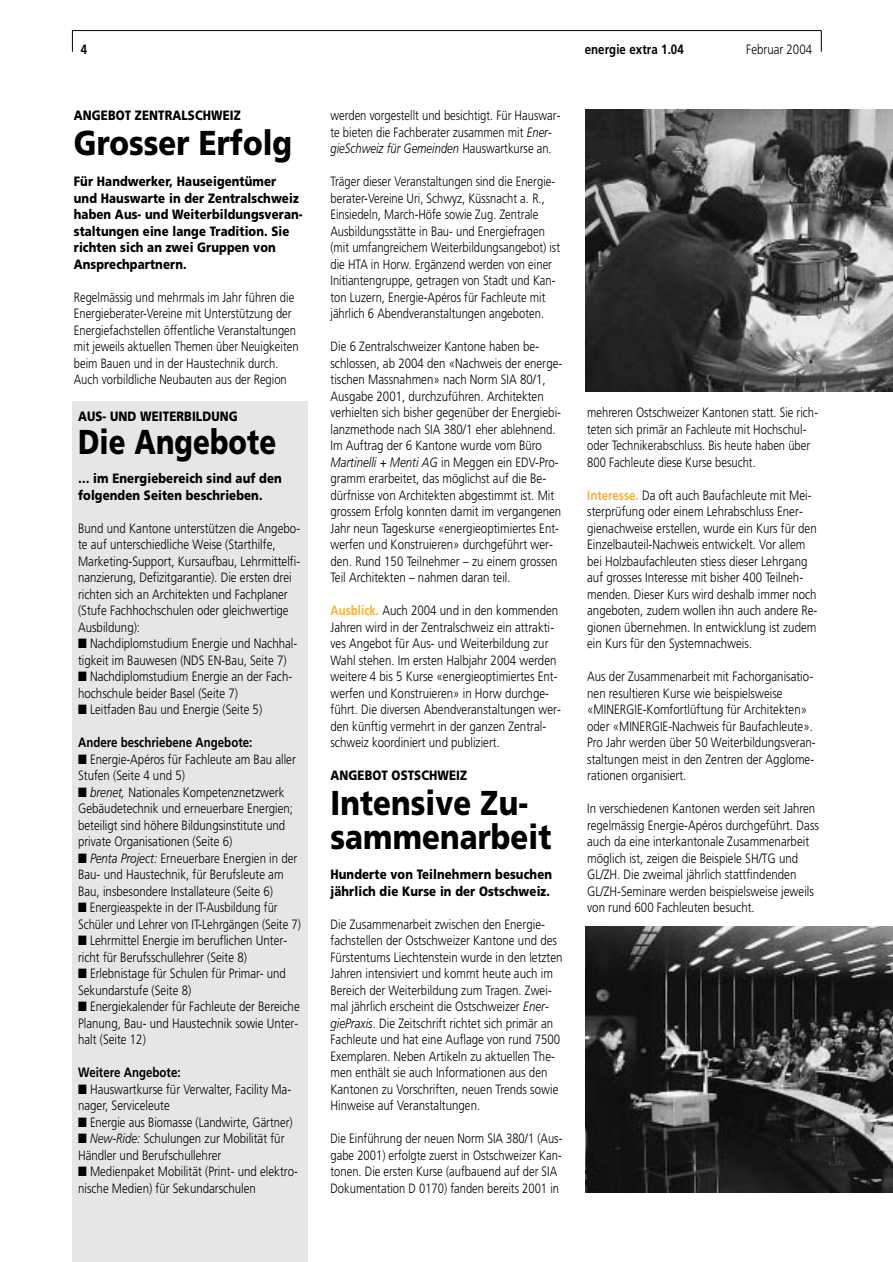
<style>
.page{position:relative;width:893px;height:1262px;background:#fff}
.page>*{position:absolute;margin:0;border:0;box-sizing:border-box;transform-origin:0 0}
.t1{font:900 34.5px/34.5px "Frutiger";letter-spacing:.005em;color:#000;scale:.85 1}
.t2{font:900 34.5px "Frutiger";letter-spacing:.005em;color:#000;scale:.8 1}
.t3{font:300 13.5px/16.5px "Frutiger";color:#000;scale:.85 1}
.t4{font:300 13.5px/16.5px "Frutiger";color:#000;scale:.83 1}
.t5{font:900 13.5px/16.5px "Frutiger";letter-spacing:.01em;color:#000;scale:.85 1}
.t6{font:700 13.5px "Frutiger";color:#000;scale:.85 1}
.s1{font-style:italic}
.s2{font-weight:700;color:#fbb131}
</style>
<div class="page">
<hr style="left:72px;top:30px;width:749px;height:1px;background:#000">
<svg style="left:72px;top:31px;width:1px;height:21px"></svg>
<svg style="left:820px;top:31px;width:1px;height:21px"></svg>
<img style="left:585px;top:109px;width:307px;height:282px">
<img style="left:585px;top:926px;width:307px;height:266px">
<div style="left:72px;top:402px;width:236px;height:860px;background:#e6e6e6"></div>
<p class="t6" style="left:81px;top:44px;width:9px">4</p>
<p class="t6" style="left:584px;top:44px;width:118px">energie extra 1.04</p>
<p class="t3" style="left:746px;top:42px;width:79px">Februar 2004</p>
<p class="t5" style="left:74px;top:108px;width:198px">ANGEBOT ZENTRALSCHWEIZ</p>
<h1 class="t1" style="left:74px;top:128px;width:258px">Grosser Erfolg</h1>
<p class="t5" style="left:74px;top:174px;width:271px">Für Handwerker, Hauseigentümer und Hauswarte in der Zentralschweiz haben Aus- und Weiterbildungsveran&shy;staltungen eine lange Tradition. Sie richten sich an zwei Gruppen von<br>Ansprechpartnern.</p>
<p class="t4" style="left:74px;top:290px;width:272px">Regelmässig und mehrmals im Jahr führen die Energieberater-Vereine mit Unterstützung der Energiefachstellen öffentliche Veranstaltungen mit jeweils aktuellen Themen über Neuigkeiten beim Bauen und in der Haustechnik durch.<br>Auch vorbildliche Neubauten aus der Region</p>
<p class="t5" style="left:78px;top:409px;width:189px">AUS- UND WEITERBILDUNG</p>
<h1 class="t2" style="left:78px;top:428px;width:249px">Die Angebote</h1>
<p class="t5" style="left:78px;top:471px;width:241px">… im Energiebereich sind auf den folgenden Seiten beschrieben.</p>
<p class="t3" style="left:78px;top:521px;width:263px">Bund und Kantone unterstützen die Angebo&shy;te auf unterschiedliche Weise (Starthilfe, Marketing-Support, Kursaufbau, Lehrmittelfi&shy;nanzierung, Defizitgarantie). Die ersten drei richten sich an Architekten und Fachplaner (Stufe Fachhochschulen oder gleichwertige Ausbildung):</p>
<p class="t3" style="left:78px;top:636px;width:259px">■ Nachdiplomstudium Energie und Nachhal&shy;tigkeit im Bauwesen (NDS EN-Bau, Seite 7)</p>
<p class="t3" style="left:78px;top:669px;width:253px">■ Nachdiplomstudium Energie an der Fach&shy;hochschule beider Basel (Seite 7)</p>
<p class="t3" style="left:78px;top:702px;width:218px">■ Leitfaden Bau und Energie (Seite 5)</p>
<p class="t6" style="left:78px;top:737px;width:207px">Andere beschriebene Angebote:</p>
<p class="t3" style="left:78px;top:752px;width:258px">■ Energie-Apéros für Fachleute am Bau aller<br>Stufen (Seite 4 und 5)</p>
<p class="t3" style="left:78px;top:785px;width:254px">■ <span class="s1">brenet,</span> Nationales Kompetenznetzwerk Gebäudetechnik und erneuerbare Energien; beteiligt sind höhere Bildungsinstitute und private Organisationen (Seite 6)</p>
<p class="t3" style="left:78px;top:851px;width:259px">■ <span class="s1">Penta Project:</span> Erneuerbare Energien in der<br>Bau- und Haustechnik, für Berufsleute am<br>Bau, insbesondere Installateure (Seite 6)</p>
<p class="t4" style="left:78px;top:900px;width:270px">■ Energieaspekte in der IT-Ausbildung für<br>Schüler und Lehrer von IT-Lehrgängen (Seite 7)</p>
<p class="t3" style="left:78px;top:933px;width:247px">■ Lehrmittel Energie im beruflichen Unter&shy;richt für Berufsschullehrer (Seite 8)</p>
<p class="t3" style="left:78px;top:966px;width:246px">■ Erlebnistage für Schulen für Primar- und<br>Sekundarstufe (Seite 8)</p>
<p class="t3" style="left:78px;top:999px;width:262px;text-align:justify">■ Energiekalender für Fachleute der Bereiche Planung, Bau- und Haustechnik sowie Unter&shy;halt (Seite 12)</p>
<p class="t6" style="left:78px;top:1067px;width:122px">Weitere Angebote:</p>
<p class="t3" style="left:78px;top:1082px;width:252px">■ Hauswartkurse für Verwalter, Facility Ma&shy;nager, Serviceleute</p>
<p class="t4" style="left:78px;top:1115px;width:260px">■ Energie aus Biomasse (Landwirte, Gärtner)</p>
<p class="t3" style="left:78px;top:1131px;width:244px">■ <span class="s1">New-Ride:</span> Schulungen zur Mobilität für<br>Händler und Berufschullehrer</p>
<p class="t3" style="left:78px;top:1164px;width:260px">■ Medienpaket Mobilität (Print- und elektro&shy;nische Medien) für Sekundarschulen</p>
<p class="t4" style="left:330px;top:108px;width:278px">werden vorgestellt und besichtigt. Für Hauswar&shy;te bieten die Fachberater zusammen mit <span class="s1">Ener&shy;gieSchweiz für Gemeinden</span> Hauswartkurse an.</p>
<p class="t4" style="left:330px;top:174px;width:278px">Träger dieser Veranstaltungen sind die Energie&shy;berater-Vereine Uri, Schwyz, Küssnacht a. R., Einsiedeln, March-Höfe sowie Zug. Zentrale Ausbildungsstätte in Bau- und Energiefragen (mit umfangreichem Weiterbildungsangebot) ist die HTA in Horw. Ergänzend werden von einer Initiantengruppe, getragen von Stadt und Kan&shy;ton Luzern, Energie-Apéros für Fachleute mit jährlich 6 Abendveranstaltungen angeboten.</p>
<p class="t3" style="left:330px;top:339px;width:274px">Die 6 Zentralschweizer Kantone haben be&shy;schlossen, ab 2004 den «Nachweis der energe&shy;tischen Massnahmen» nach Norm SIA 80/1, Ausgabe 2001, durchzuführen. Architekten verhielten sich bisher gegenüber der Energiebi&shy;lanzmethode nach SIA 380/1 eher ablehnend.<br>Im Auftrag der 6 Kantone wurde vom Büro <span class="s1">Martinelli + Menti AG</span> in Meggen ein EDV-Pro&shy;gramm erarbeitet, das möglichst auf die Be&shy;dürfnisse von Architekten abgestimmt ist. Mit grossem Erfolg konnten damit im vergangenen Jahr neun Tageskurse «energieoptimiertes Ent&shy;werfen und Konstruieren» durchgeführt wer&shy;den. Rund 150 Teilnehmer – zu einem grossen Teil Architekten – nahmen daran teil.</p>
<p class="t3" style="left:330px;top:603px;width:273px"><span class="s2">Ausblick.</span> Auch 2004 und in den kommenden Jahren wird in der Zentralschweiz ein attrakti&shy;ves Angebot für Aus- und Weiterbildung zur Wahl stehen. Im ersten Halbjahr 2004 werden weitere 4 bis 5 Kurse «energieoptimiertes Ent&shy;werfen und Konstruieren» in Horw durchge&shy;führt. Die diversen Abendveranstaltungen wer&shy;den künftig vermehrt in der ganzen Zentral&shy;schweiz koordiniert und publiziert.</p>
<p class="t5" style="left:330px;top:768px;width:162px">ANGEBOT OSTSCHWEIZ</p>
<h1 class="t1" style="left:330px;top:788px;width:261px">Intensive Zu&shy;sammenarbeit</h1>
<p class="t5" style="left:330px;top:867px;width:262px">Hunderte von Teilnehmern besuchen jährlich die Kurse in der Ostschweiz.</p>
<p class="t3" style="left:330px;top:917px;width:274px">Die Zusammenarbeit zwischen den Energie&shy;fachstellen der Ostschweizer Kantone und des Fürstentums Liechtenstein wurde in den letzten Jahren intensiviert und kommt heute auch im Bereich der Weiterbildung zum Tragen. Zwei&shy;mal jährlich erscheint die Ostschweizer <span class="s1">Ener&shy;giePraxis</span>. Die Zeitschrift richtet sich primär an Fachleute und hat eine Auflage von rund 7500<br>Exemplaren. Neben Artikeln zu aktuellen The&shy;men enthält sie auch Informationen aus den Kantonen zu Vorschriften, neuen Trends sowie Hinweise auf Veranstaltungen.</p>
<p class="t4" style="left:330px;top:1131px;width:281px">Die Einführung der neuen Norm SIA 380/1 (Aus&shy;gabe 2001) erfolgte zuerst in Ostschweizer Kan&shy;tonen. Die ersten Kurse (aufbauend auf der SIA Dokumentation D 0170) fanden bereits 2001 in</p>
<p class="t4" style="left:587px;top:405px;width:280px">mehreren Ostschweizer Kantonen statt. Sie rich&shy;teten sich primär an Fachleute mit Hochschul&shy;oder Technikerabschluss. Bis heute haben über 800 Fachleute diese Kurse besucht.</p>
<p class="t3" style="left:587px;top:488px;width:272px"><span class="s2">Interesse.</span> Da oft auch Baufachleute mit Mei&shy;sterprüfung oder einem Lehrabschluss Ener&shy;gienachweise erstellen, wurde ein Kurs für den Einzelbauteil-Nachweis entwickelt. Vor allem bei Holzbaufachleuten stiess dieser Lehrgang auf grosses Interesse mit bisher 400 Teilneh&shy;menden. Dieser Kurs wird deshalb immer noch angeboten, zudem wollen ihn auch andere Re&shy;gionen übernehmen. In entwicklung ist zudem ein Kurs für den Systemnachweis.</p>
<p class="t3" style="left:587px;top:669px;width:270px">Aus der Zusammenarbeit mit Fachorganisatio&shy;nen resultieren Kurse wie beispielsweise «MINERGIE-Komfortlüftung für Architekten» oder «MINERGIE-Nachweis für Baufachleute».<br>Pro Jahr werden über 50 Weiterbildungsveran&shy;staltungen meist in den Zentren der Agglome&shy;rationen organisiert.</p>
<p class="t3" style="left:587px;top:801px;width:274px">In verschiedenen Kantonen werden seit Jahren regelmässig Energie-Apéros durchgeführt. Dass auch da eine interkantonale Zusammenarbeit möglich ist, zeigen die Beispiele SH/TG und GL/ZH. Die zweimal jährlich stattfindenden GL/ZH-Seminare werden beispielsweise jeweils von rund 600 Fachleuten besucht.</p>
</div>
